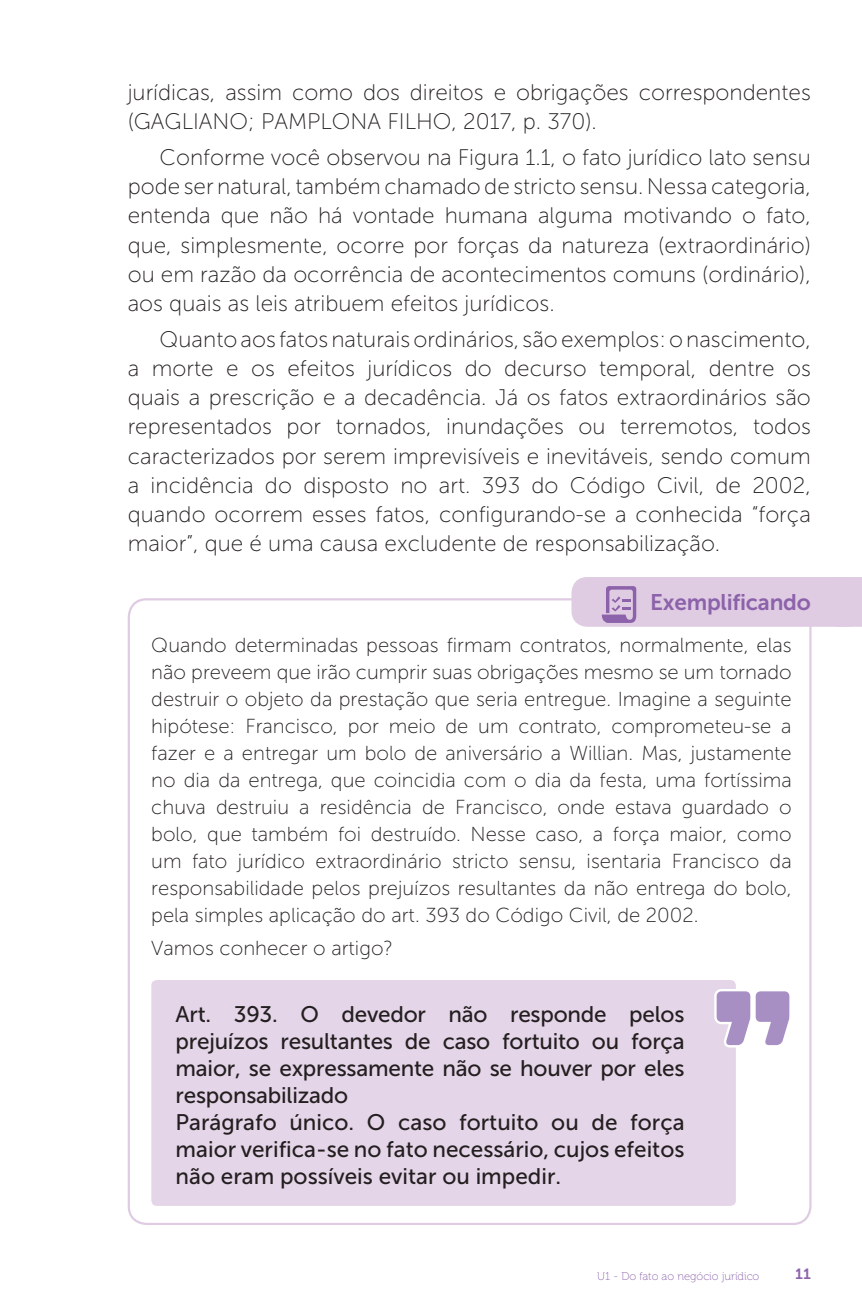
<style>
.page{position:relative;width:862px;height:1308px;background:#fff}
.page>*{position:absolute;margin:0;border:0;box-sizing:border-box;transform-origin:0 0}
.t1{font:22.5px/29.2px "Museo Sans 100";color:#231f20;text-align:justify}
.t2{font:22.5px/27px "Museo Sans 500";letter-spacing:-.01em;color:#231f20}
.t3{font:22.5px "Museo Sans 700";letter-spacing:-.01em;color:#8c62aa}
.t4{font:20.25px/27px "Museo Sans 100";color:#231f20;text-align:justify}
.t5{font:14.85px "Museo 700";color:#8c62aa}
.t6{font:11.25px "Museo 100";color:#8c62aa}
</style>
<div class="page">
<div style="left:572px;top:578px;width:288px;height:47px;background:#dfcce3;border-radius:15px"></div>
<div style="left:571px;top:577px;width:290px;height:50px;border:2px solid #dfcce3;border-radius:15px"></div>
<svg style="left:833px;top:577px;width:28px;height:50px"></svg>
<svg style="left:601px;top:586px;width:35px;height:37px"></svg>
<div style="left:151px;top:980px;width:584px;height:225px;background:#e5d5e8;border-radius:5px"></div>
<svg style="left:714px;top:987px;width:76px;height:69px"></svg>
<p class="t1" style="left:128px;top:78px;width:684px">jurídicas, assim como dos direitos e obrigações correspondentes (GAGLIANO; PAMPLONA FILHO, 2017, p. 370).</p>
<p class="t1" style="left:128px;top:143px;width:684px;text-indent:32px">Conforme você observou na Figura 1.1, o fato jurídico lato sensu pode ser natural, também chamado de stricto sensu. Nessa categoria, entenda que não há vontade humana alguma motivando o fato, que, simplesmente, ocorre por forças da natureza (extraordinário) ou em razão da ocorrência de acontecimentos comuns (ordinário), aos quais as leis atribuem efeitos jurídicos.</p>
<p class="t1" style="left:128px;top:324px;width:684px;text-indent:32px">Quanto aos fatos naturais ordinários, são exemplos: o nascimento, a morte e os efeitos jurídicos do decurso temporal, dentre os quais a prescrição e a decadência. Já os fatos extraordinários são representados por tornados, inundações ou terremotos, todos caracterizados por serem imprevisíveis e inevitáveis, sendo comum a incidência do disposto no art. 393 do Código Civil, de 2002, quando ocorrem esses fatos, configurando-se a conhecida “força maior”, que é uma causa excludente de responsabilização.</p>
<p class="t3" style="left:649px;top:590px;width:162px">Exemplificando</p>
<p class="t4" style="left:151px;top:631px;width:641px">Quando determinadas pessoas firmam contratos, normalmente, elas não preveem que irão cumprir suas obrigações mesmo se um tornado destruir o objeto da prestação que seria entregue. Imagine a seguinte hipótese: Francisco, por meio de um contrato, comprometeu-se a fazer e a entregar um bolo de aniversário a Willian. Mas, justamente no dia da entrega, que coincidia com o dia da festa, uma fortíssima chuva destruiu a residência de Francisco, onde estava guardado o bolo, que também foi destruído. Nesse caso, a força maior, como um fato jurídico extraordinário stricto sensu, isentaria Francisco da responsabilidade pelos prejuízos resultantes da não entrega do bolo, pela simples aplicação do art. 393 do Código Civil, de 2002.</p>
<p class="t4" style="left:151px;top:935px;width:243px">Vamos conhecer o artigo?</p>
<p class="t2" style="left:175px;top:1000px;width:510px">Art. 393. O devedor não responde pelos prejuízos resultantes de caso fortuito ou força maior, se expressamente não se houver por eles responsabilizado<br>Parágrafo único. O caso fortuito ou de força maior verifica-se no fato necessário, cujos efeitos não eram possíveis evitar ou impedir.</p>
<p class="t6" style="left:597px;top:1269px;width:163px">U1 - Do fato ao negócio jurídico</p>
<p class="t5" style="left:794px;top:1265px;width:17px">11</p>
</div>
